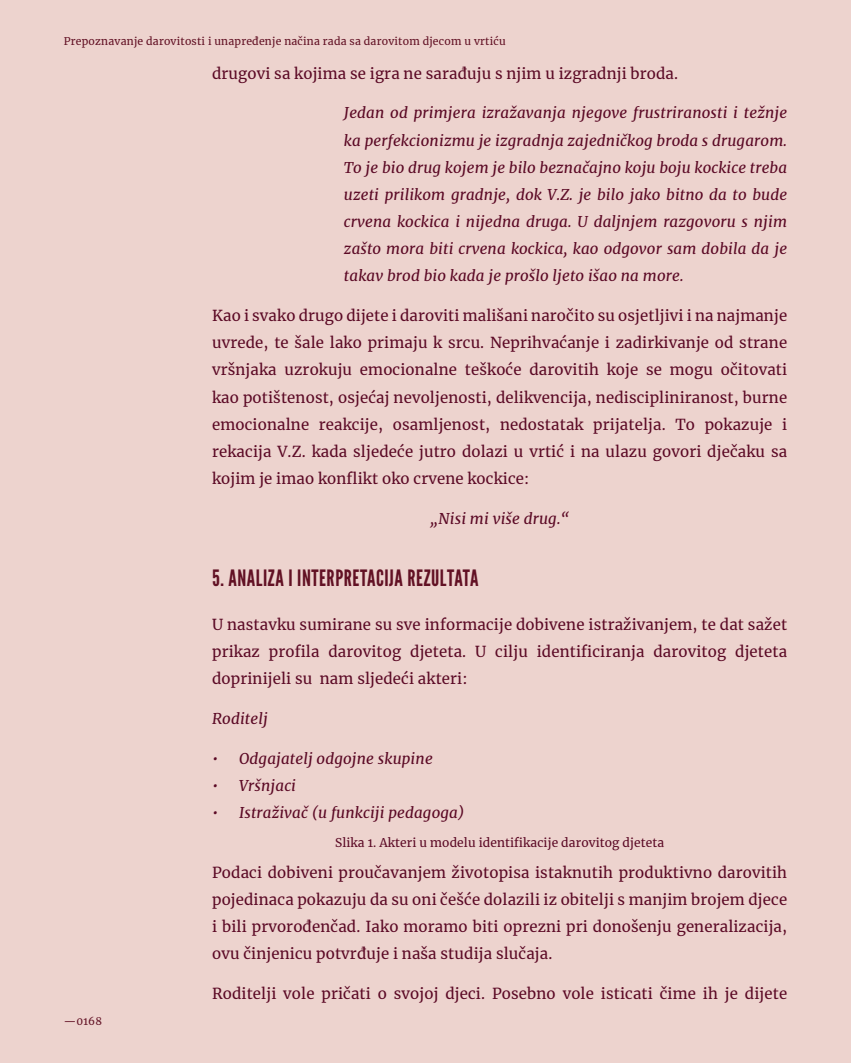
<style>
.page{position:relative;width:851px;height:1063px;background:#fff}
.page>*{position:absolute;margin:0;border:0;box-sizing:border-box;transform-origin:0 0}
.t1{font:22.5px "League Gothic";letter-spacing:.025em;color:#621124}
.t2{font:15px/27.2px "Merriweather";letter-spacing:.01em;color:#5b0925;text-align:justify}
.t3{font:italic 15px/27.2px "Merriweather";letter-spacing:.01em;color:#5b0925;text-align:justify}
.t4{font:12px "Merriweather";letter-spacing:.01em;color:#5b0925}
.t5{font:10.5px "Merriweather";letter-spacing:.02em;color:#621124}
</style>
<div class="page">
<div style="left:0;top:0;width:850px;height:1063px;background:#edd3ce"></div>
<p class="t5" style="left:64px;top:34px;width:443px">Prepoznavanje darovitosti i unapređenje načina rada sa darovitom djecom u vrtiću</p>
<p class="t2" style="left:212px;top:59px;width:467px">drugovi sa kojima se igra ne sarađuju s njim u izgradnji broda.</p>
<p class="t3" style="left:344px;top:99px;width:444px">Jedan od primjera izražavanja njegove frustriranosti i težnje ka perfekcionizmu je izgradnja zajedničkog broda s drugarom.<br>To je bio drug kojem je bilo beznačajno koju boju kockice treba uzeti prilikom gradnje, dok V.Z. je bilo jako bitno da to bude crvena kockica i nijedna druga. U daljnjem razgovoru s njim zašto mora biti crvena kockica, kao odgovor sam dobila da je takav brod bio kada je prošlo ljeto išao na more.</p>
<p class="t2" style="left:212px;top:302px;width:576px">Kao i svako drugo dijete i daroviti mališani naročito su osjetljivi i na najmanje uvrede, te šale lako primaju k srcu. Neprihvaćanje i zadirkivanje od strane vršnjaka uzrokuju emocionalne teškoće darovitih koje se mogu očitovati kao potištenost, osjećaj nevoljenosti, delikvencija, nediscipliniranost, burne emocionalne reakcije, osamljenost, nedostatak prijatelja. To pokazuje i rekacija V.Z. kada sljedeće jutro dolazi u vrtić i na ulazu govori dječaku sa kojim je imao konflikt oko crvene kockice:</p>
<p class="t3" style="left:430px;top:504px;width:141px">„Nisi mi više drug.“</p>
<p class="t5" style="left:64px;top:1014px;width:40px">—0168</p>
<h1 class="t1" style="left:212px;top:564px;width:268px">5. ANALIZA I INTERPRETACIJA REZULTATA</h1>
<p class="t2" style="left:212px;top:610px;width:576px">U nastavku sumirane su sve informacije dobivene istraživanjem, te dat sažet prikaz profila darovitog djeteta. U cilju identificiranja darovitog djeteta doprinijeli su nam sljedeći akteri:</p>
<p class="t3" style="left:212px;top:704px;width:57px">Roditelj</p>
<p class="t3" style="left:212px;top:744px;width:222px">• Odgajatelj odgojne skupine</p>
<p class="t3" style="left:212px;top:771px;width:85px">• Vršnjaci</p>
<p class="t3" style="left:212px;top:799px;width:254px">• Istraživač (u funkciji pedagoga)</p>
<p class="t4" style="left:335px;top:834px;width:330px">Slika 1. Akteri u modelu identifikacije darovitog djeteta</p>
<p class="t2" style="left:212px;top:858px;width:576px">Podaci dobiveni proučavanjem životopisa istaknutih produktivno darovitih pojedinaca pokazuju da su oni češće dolazili iz obitelji s manjim brojem djece i bili prvorođenčad. Iako moramo biti oprezni pri donošenju generalizacija, ovu činjenicu potvrđuje i naša studija slučaja.</p>
<p class="t2" style="left:212px;top:980px;width:576px">Roditelji vole pričati o svojoj djeci. Posebno vole isticati čime ih je dijete</p>
</div>
